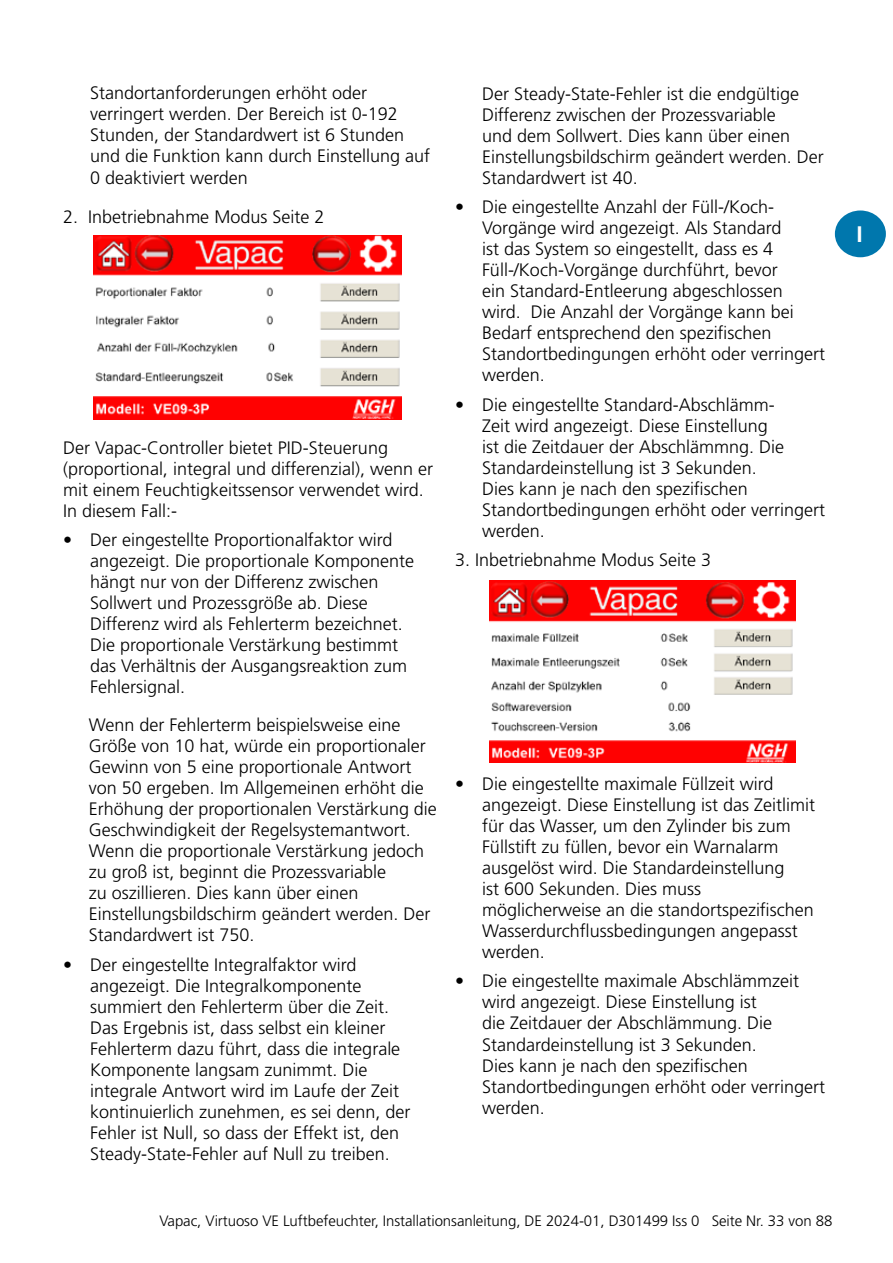
<style>
.page{position:relative;width:893px;height:1263px;background:#fff}
.page>*{position:absolute;margin:0;border:0;box-sizing:border-box;transform-origin:0 0}
.t1{font:700 22.5px "Frutiger LT Pro";color:#fff}
.t2{font:300 18px/21px "Frutiger LT Pro";color:#000}
.t3{font:300 15px "Frutiger LT Pro";letter-spacing:-.005em;color:#000}
</style>
<div class="page">
<div style="left:835px;top:210px;width:51px;height:47px;background:#0077ad;border-radius:50%"></div>
<img style="left:94px;top:236px;width:307px;height:183px">
<img style="left:489px;top:580px;width:306px;height:183px">
<p class="t2" style="left:90px;top:83px;width:341px">Standortanforderungen erhöht oder verringert werden. Der Bereich ist 0-192<br>Stunden, der Standardwert ist 6 Stunden und die Funktion kann durch Einstellung auf 0 deaktiviert werden</p>
<p class="t2" style="left:63px;top:206px;width:263px">2. Inbetriebnahme Modus Seite 2</p>
<p class="t2" style="left:63px;top:437px;width:371px">Der Vapac-Controller bietet PID-Steuerung (proportional, integral und differenzial), wenn er mit einem Feuchtigkeitssensor verwendet wird.<br>In diesem Fall:-</p>
<p class="t2" style="left:90px;top:530px;width:325px;text-indent:-27px">• Der eingestellte Proportionalfaktor wird angezeigt. Die proportionale Komponente hängt nur von der Differenz zwischen Sollwert und Prozessgröße ab. Diese Differenz wird als Fehlerterm bezeichnet.<br>Die proportionale Verstärkung bestimmt das Verhältnis der Ausgangsreaktion zum Fehlersignal.</p>
<p class="t2" style="left:89px;top:715px;width:350px">Wenn der Fehlerterm beispielsweise eine Größe von 10 hat, würde ein proportionaler Gewinn von 5 eine proportionale Antwort von 50 ergeben. Im Allgemeinen erhöht die Erhöhung der proportionalen Verstärkung die Geschwindigkeit der Regelsystemantwort.<br>Wenn die proportionale Verstärkung jedoch zu groß ist, beginnt die Prozessvariable<br>zu oszillieren. Dies kann über einen Einstellungsbildschirm geändert werden. Der Standardwert ist 750.</p>
<p class="t2" style="left:90px;top:954px;width:322px;text-indent:-27px">• Der eingestellte Integralfaktor wird angezeigt. Die Integralkomponente summiert den Fehlerterm über die Zeit.<br>Das Ergebnis ist, dass selbst ein kleiner Fehlerterm dazu führt, dass die integrale Komponente langsam zunimmt. Die integrale Antwort wird im Laufe der Zeit kontinuierlich zunehmen, es sei denn, der Fehler ist Null, so dass der Effekt ist, den Steady-State-Fehler auf Null zu treiben.</p>
<p class="t2" style="left:482px;top:83px;width:343px">Der Steady-State-Fehler ist die endgültige Differenz zwischen der Prozessvariable<br>und dem Sollwert. Dies kann über einen Einstellungsbildschirm geändert werden. Der Standardwert ist 40.</p>
<p class="t2" style="left:482px;top:197px;width:345px;text-indent:-27px">• Die eingestellte Anzahl der Füll-/Koch-Vorgänge wird angezeigt. Als Standard<br>ist das System so eingestellt, dass es 4<br>Füll-/Koch-Vorgänge durchführt, bevor<br>ein Standard-Entleerung abgeschlossen wird. Die Anzahl der Vorgänge kann bei Bedarf entsprechend den spezifischen Standortbedingungen erhöht oder verringert werden.</p>
<p class="t2" style="left:482px;top:394px;width:345px;text-indent:-27px">• Die eingestellte Standard-Abschlämm-<br>Zeit wird angezeigt. Diese Einstellung<br>ist die Zeitdauer der Abschlämmng. Die Standardeinstellung ist 3 Sekunden.<br>Dies kann je nach den spezifischen Standortbedingungen erhöht oder verringert werden.</p>
<p class="t2" style="left:455px;top:550px;width:258px">3. Inbetriebnahme Modus Seite 3</p>
<p class="t2" style="left:482px;top:773px;width:335px;text-indent:-27px">• Die eingestellte maximale Füllzeit wird angezeigt. Diese Einstellung ist das Zeitlimit für das Wasser, um den Zylinder bis zum Füllstift zu füllen, bevor ein Warnalarm ausgelöst wird. Die Standardeinstellung<br>ist 600 Sekunden. Dies muss möglicherweise an die standortspezifischen Wasserdurchflussbedingungen angepasst werden.</p>
<p class="t2" style="left:482px;top:971px;width:345px;text-indent:-27px">• Die eingestellte maximale Abschlämmzeit wird angezeigt. Diese Einstellung ist<br>die Zeitdauer der Abschlämmung. Die Standardeinstellung ist 3 Sekunden.<br>Dies kann je nach den spezifischen Standortbedingungen erhöht oder verringert werden.</p>
<p class="t3" style="left:159px;top:1212px;width:674px">Vapac, Virtuoso VE Luftbefeuchter, Installationsanleitung, DE 2024-01, D301499 Iss 0 Seite Nr. 33 von 88</p>
<p class="t1" style="left:856px;top:221px;width:8px">I</p>
</div>
